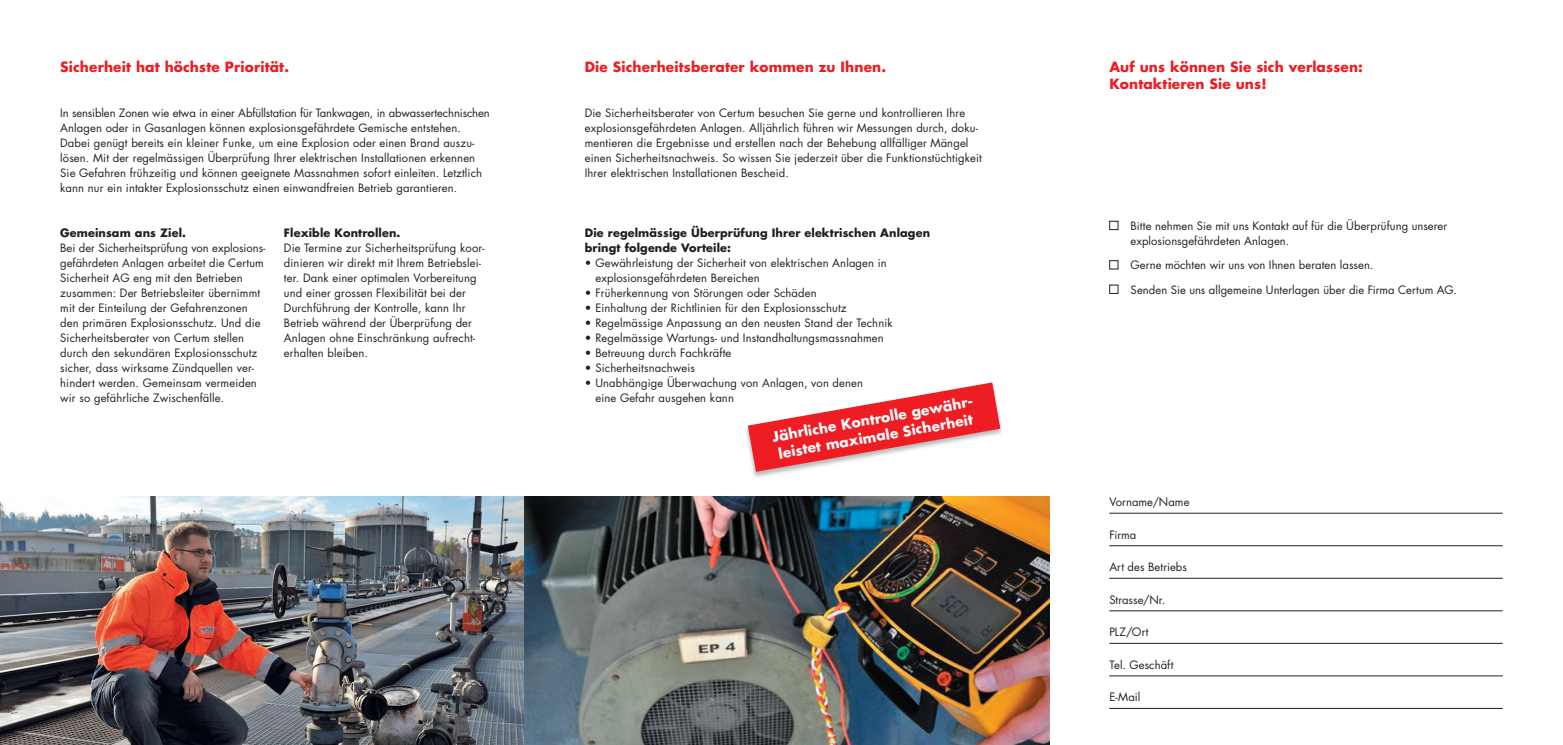
<style>
.page{position:relative;width:1563px;height:745px;background:#fff}
.page>*{position:absolute;margin:0;border:0;box-sizing:border-box;transform-origin:0 0}
.t1{font:700 13.75px/17.5px "Futura Std";letter-spacing:.01em;color:#ee1d23}
.t2{font:700 13.75px/17.5px "Futura Std";color:#fff}
.t3{font:11.25px/15px "Futura Std";letter-spacing:.01em;color:#231f20}
.t4{font:700 11.25px/15px "Futura Std";letter-spacing:.01em;color:#231f20}
</style>
<div class="page">
<div style="left:1109px;top:221px;width:9px;height:9px;border:1px solid #231f20"></div>
<div style="left:1109px;top:260px;width:9px;height:9px;border:1px solid #231f20"></div>
<div style="left:1109px;top:284px;width:9px;height:9px;border:1px solid #231f20"></div>
<img style="left:0;top:496px;width:524px;height:248px">
<img style="left:524px;top:496px;width:525px;height:248px">
<hr style="left:1109px;top:512px;width:393px;height:1px;background:#231f20">
<hr style="left:1109px;top:545px;width:393px;height:1px;background:#231f20">
<hr style="left:1109px;top:577px;width:393px;height:1px;background:#231f20">
<hr style="left:1109px;top:610px;width:393px;height:1px;background:#231f20">
<hr style="left:1109px;top:642px;width:393px;height:1px;background:#231f20">
<hr style="left:1109px;top:675px;width:393px;height:1px;background:#231f20">
<hr style="left:1109px;top:707px;width:393px;height:1px;background:#231f20">
<div style="left:744px;top:382px;width:260px;height:96px;background:#231f20;opacity:.3"></div>
<svg style="left:748px;top:382px;width:252px;height:89px"></svg>
<p class="t1" style="left:60px;top:57px;width:230px">Sicherheit hat höchste Priorität.</p>
<p class="t3" style="left:60px;top:105px;width:431px">In sensiblen Zonen wie etwa in einer Abfüllstation für Tankwagen, in abwassertechnischen Anlagen oder in Gasanlagen können explosionsgefährdete Gemische entstehen.<br>Dabei genügt bereits ein kleiner Funke, um eine Explosion oder einen Brand auszu&shy;lösen. Mit der regelmässigen Überprüfung Ihrer elektrischen Installationen erkennen Sie Gefahren frühzeitig und können geeignete Massnahmen sofort einleiten. Letztlich kann nur ein intakter Explosionsschutz einen einwandfreien Betrieb garantieren.</p>
<p class="t4" style="left:60px;top:225px;width:127px">Gemeinsam ans Ziel.</p>
<p class="t3" style="left:60px;top:240px;width:207px">Bei der Sicherheitsprüfung von explosions&shy;gefährdeten Anlagen arbeitet die Certum Sicherheit AG eng mit den Betrieben zusammen: Der Betriebsleiter übernimmt mit der Einteilung der Gefahrenzonen den primären Explosionsschutz. Und die Sicherheitsberater von Certum stellen durch den sekundären Explosionsschutz sicher, dass wirksame Zündquellen ver&shy;hindert werden. Gemeinsam vermeiden wir so gefährliche Zwischenfälle.</p>
<p class="t4" style="left:284px;top:225px;width:118px">Flexible Kontrollen.</p>
<p class="t3" style="left:284px;top:240px;width:202px">Die Termine zur Sicherheitsprüfung koor&shy;dinieren wir direkt mit Ihrem Betriebslei&shy;ter. Dank einer optimalen Vorbereitung und einer grossen Flexibilität bei der Durchführung der Kontrolle, kann Ihr Betrieb während der Überprüfung der Anlagen ohne Einschränkung aufrecht&shy;erhalten bleiben.</p>
<p class="t1" style="left:585px;top:57px;width:303px">Die Sicherheitsberater kommen zu Ihnen.</p>
<p class="t3" style="left:585px;top:105px;width:398px">Die Sicherheitsberater von Certum besuchen Sie gerne und kontrollieren Ihre explosionsgefährdeten Anlagen. Alljährlich führen wir Messungen durch, doku&shy;mentieren die Ergebnisse und erstellen nach der Behebung allfälliger Mängel einen Sicherheitsnachweis. So wissen Sie jederzeit über die Funktionstüchtigkeit Ihrer elektrischen Installationen Bescheid.</p>
<p class="t4" style="left:585px;top:225px;width:347px">Die regelmässige Überprüfung Ihrer elektrischen Anlagen bringt folgende Vorteile:</p>
<p class="t3" style="left:595px;top:255px;width:293px;text-indent:-11px">• Gewährleistung der Sicherheit von elektrischen Anlagen in explosionsgefährdeten Bereichen</p>
<p class="t3" style="left:585px;top:285px;width:233px">• Früherkennung von Störungen oder Schäden</p>
<p class="t3" style="left:585px;top:300px;width:263px">• Einhaltung der Richtlinien für den Explosionsschutz</p>
<p class="t3" style="left:585px;top:315px;width:309px">• Regelmässige Anpassung an den neusten Stand der Technik</p>
<p class="t3" style="left:585px;top:330px;width:300px">• Regelmässige Wartungs- und Instandhaltungsmassnahmen</p>
<p class="t3" style="left:585px;top:345px;width:148px">• Betreuung durch Fachkräfte</p>
<p class="t3" style="left:585px;top:360px;width:112px">• Sicherheitsnachweis</p>
<p class="t3" style="left:595px;top:375px;width:269px;text-indent:-11px">• Unabhängige Überwachung von Anlagen, von denen eine Gefahr ausgehen kann</p>
<p class="t2" style="left:771px;top:427px;width:207px;rotate:-10deg">Jährliche Kontrolle gewähr&shy;leistet maximale Sicherheit</p>
<p class="t1" style="left:1109px;top:57px;width:255px">Auf uns können Sie sich verlassen:<br>Kontaktieren Sie uns!</p>
<p class="t3" style="left:1130px;top:218px;width:318px">Bitte nehmen Sie mit uns Kontakt auf für die Überprüfung unserer explosionsgefährdeten Anlagen.</p>
<p class="t3" style="left:1130px;top:253px;width:328px;line-height:24.4px">Gerne möchten wir uns von Ihnen beraten lassen.<br>Senden Sie uns allgemeine Unterlagen über die Firma Certum AG.</p>
<p class="t3" style="left:1109px;top:494px;width:82px">Vorname/Name</p>
<p class="t3" style="left:1109px;top:526px;width:29px">Firma</p>
<p class="t3" style="left:1109px;top:559px;width:79px">Art des Betriebs</p>
<p class="t3" style="left:1109px;top:591px;width:58px">Strasse/Nr.</p>
<p class="t3" style="left:1109px;top:624px;width:41px">PLZ/Ort</p>
<p class="t3" style="left:1109px;top:656px;width:66px">Tel. Geschäft</p>
<p class="t3" style="left:1109px;top:689px;width:33px">E-Mail</p>
</div>
